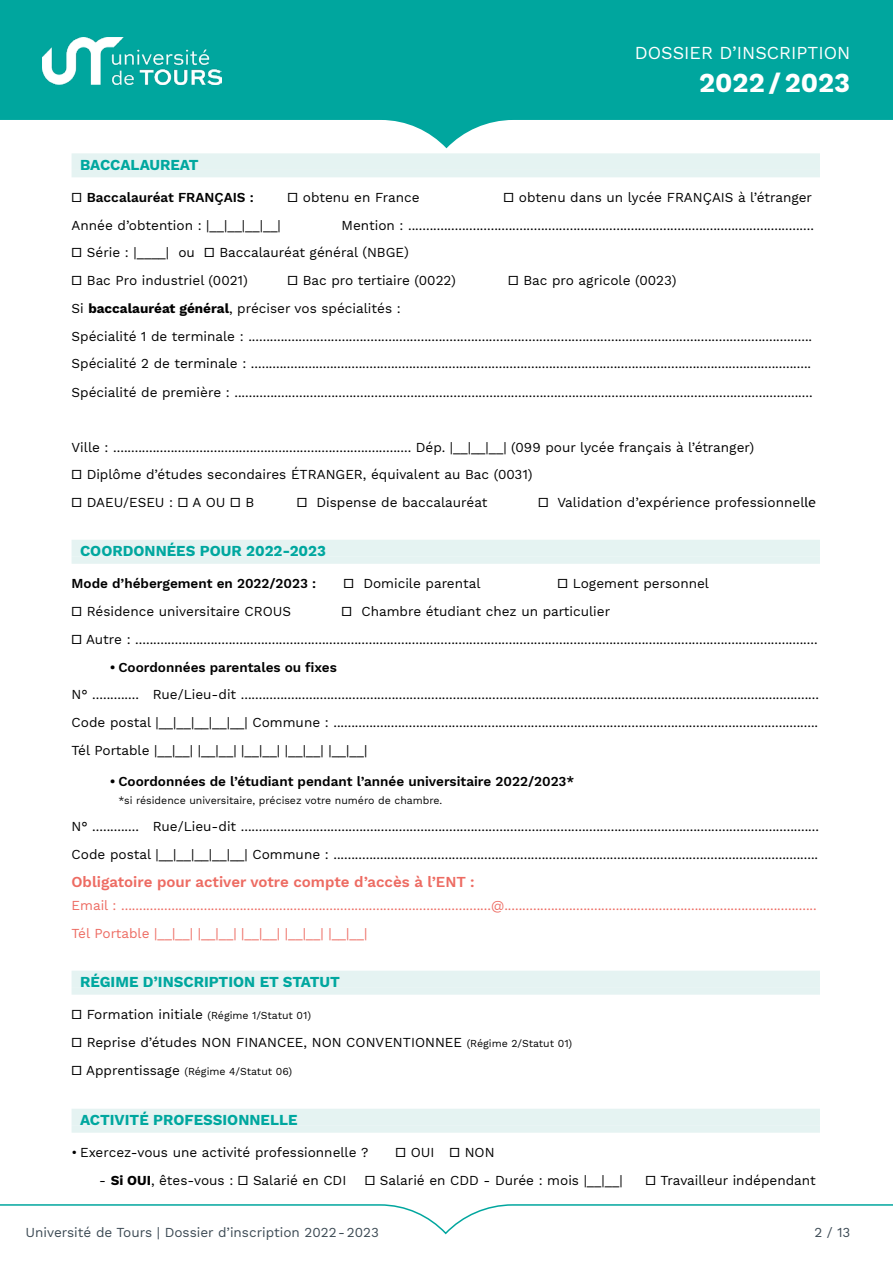
<style>
.page{position:relative;width:893px;height:1263px;background:#fff}
.page>*{position:absolute;margin:0;border:0;box-sizing:border-box;transform-origin:0 0}
.t1{font:700 27px "Work Sans";color:#fff}
.t2{font:18px "Work Sans";color:#fff}
.t3{font:700 15px "Work Sans";color:#00a79f}
.t4{font:600 15px "Work Sans";color:#ed6b62}
.t5{font:13.5px/27.8px "Work Sans";color:#000}
.t6{font:13.5px/27.8px "Work Sans";color:#ed6b62}
.t7{font:600 13.5px "Work Sans";color:#000}
.t8{font:13.5px "Work Sans";color:#3b4953}
.t9{font:10.5px "Work Sans";color:#000}
.s1{font-weight:400}
.s2{font-weight:700}
.s3{font-family:"Trebuchet MS"}
.s4{font-size:10.5px}
.s5{font-size:13.5px}
</style>
<div class="page">
<svg style="left:0;top:0;width:893px;height:148px;fill:#00a69e"></svg>
<svg style="left:0;top:1204px;width:893px;height:31px"></svg>
<img style="left:43px;top:38px;width:179px;height:46px">
<div style="left:72px;top:153px;width:748px;height:17px;background:#e5f3f2"></div>
<div style="left:72px;top:170px;width:748px;height:7px;background:#e5f3f2"></div>
<div style="left:72px;top:540px;width:748px;height:16px;background:#e5f3f2"></div>
<div style="left:72px;top:556px;width:748px;height:8px;background:#e5f3f2"></div>
<div style="left:72px;top:971px;width:748px;height:16px;background:#e5f3f2"></div>
<div style="left:72px;top:987px;width:748px;height:8px;background:#e5f3f2"></div>
<div style="left:72px;top:1109px;width:748px;height:16px;background:#e5f3f2"></div>
<div style="left:72px;top:1125px;width:748px;height:8px;background:#e5f3f2"></div>
<h2 class="t2" style="left:635px;top:43px;width:217px">DOSSIER D’INSCRIPTION</h2>
<h1 class="t1" style="left:699px;top:67px;width:153px">2022/2023</h1>
<p class="t3" style="left:80px;top:156px;width:120px">BACCALAUREAT</p>
<p class="t7" style="left:72px;top:189px;width:184px"><span class="s1">▫</span> Baccalauréat FRANÇAIS :</p>
<p class="t5" style="left:288px;top:184px;width:133px">▫ obtenu en France</p>
<p class="t5" style="left:504px;top:184px;width:310px">▫ obtenu dans un lycée FRANÇAIS à l’étranger</p>
<p class="t5" style="left:72px;top:212px;width:211px">Année d’obtention : |__|__|__|__|</p>
<p class="t5" style="left:72px;top:212px;width:744px;text-indent:270px">Mention : ................................................................................................................. ▫ Série : |____| ou ▫ Baccalauréat général (NBGE)<br>▫ Bac Pro industriel (0021)</p>
<p class="t5" style="left:288px;top:267px;width:170px">▫ Bac pro tertiaire (0022)</p>
<p class="t5" style="left:508px;top:267px;width:170px">▫ Bac pro agricole (0023)</p>
<p class="t5" style="left:72px;top:295px;width:742px">Si <span class="s2">baccalauréat général</span>, préciser vos spécialités :<br>Spécialité 1 de terminale : .............................................................................................................................................................<br>Spécialité 2 de terminale : ............................................................................................................................................................<br>Spécialité de première : .................................................................................................................................................................</p>
<p class="t5" style="left:72px;top:434px;width:684px">Ville : ................................................................................... Dép. |__|__|__| (099 pour lycée français à l’étranger) ▫ Diplôme d’études secondaires ÉTRANGER, équivalent au Bac (0031)<br>▫ DAEU/ESEU : ▫ A OU ▫ B</p>
<p class="t5" style="left:297px;top:489px;width:192px">▫ Dispense de baccalauréat</p>
<p class="t5" style="left:538px;top:489px;width:279px">▫ Validation d’expérience professionnel<span class="s3">le</span></p>
<p class="t3" style="left:80px;top:542px;width:248px">COORDONNÉES POUR 2022-2023</p>
<p class="t7" style="left:72px;top:576px;width:246px">Mode d’hébergement en 2022/2023 :</p>
<p class="t5" style="left:343px;top:570px;width:139px">▫ Domicile parental</p>
<p class="t5" style="left:558px;top:570px;width:153px">▫ Logement personnel</p>
<p class="t5" style="left:72px;top:598px;width:221px">▫ Résidence universitaire CROUS</p>
<p class="t5" style="left:72px;top:598px;width:748px;text-indent:270px">▫ Chambre étudiant chez un particulier<br>▫ Autre : ..............................................................................................................................................................................................</p>
<p class="t7" style="left:110px;top:659px;width:229px">• Coordonnées parentales ou fixes</p>
<p class="t5" style="left:72px;top:681px;width:749px;text-align:justify">N° ............. Rue/Lieu-dit .................................................................................................................................................................<br>Code postal |__|__|__|__|__| Commune : .......................................................................................................................................<br>Tél Portable |__|__| |__|__| |__|__| |__|__| |__|__|</p>
<p class="t7" style="left:110px;top:773px;width:466px">• Coordonnées de l’étudiant pendant l’année universitaire 2022/2023*</p>
<p class="t9" style="left:118px;top:794px;width:326px">*si résidence universitaire, précisez votre numéro de chambre.</p>
<p class="t5" style="left:72px;top:813px;width:749px">N° ............. Rue/Lieu-dit .................................................................................................................................................................<br>Code postal |__|__|__|__|__| Commune : .......................................................................................................................................</p>
<p class="t4" style="left:72px;top:873px;width:405px">Obligatoire pour activer votre compte d’accès à l’ENT :</p>
<p class="t6" style="left:72px;top:892px;width:747px">Email : .......................................................................................................@.......................................................................................<br>Tél Portable |__|__| |__|__| |__|__| |__|__| |__|__|</p>
<p class="t3" style="left:80px;top:973px;width:261px">RÉGIME D’INSCRIPTION ET STATUT</p>
<p class="t5" style="left:72px;top:1001px;width:502px">▫ Formation initiale <span class="s4">(Régime 1/Statut 01)<br></span>▫ Reprise d’études NON FINANCEE, NON CONVENTIONNEE <span class="s4">(Régime 2/Statut 01)</span></p>
<p class="t9" style="left:72px;top:1065px;width:222px"><span class="s5">▫ Apprentissage</span> (Régime 4/Statut 06)</p>
<p class="t3" style="left:80px;top:1111px;width:219px">ACTIVITÉ PROFESSIONNELLE</p>
<p class="t5" style="left:72px;top:1139px;width:298px">• Exercez-vous une activité professionnelle ?</p>
<p class="t5" style="left:396px;top:1139px;width:101px">▫ OUI ▫ NON</p>
<p class="t5" style="left:99px;top:1167px;width:249px">- <span class="s2">Si OUI</span>, êtes-vous : ▫ Salarié en CDI</p>
<p class="t5" style="left:365px;top:1167px;width:259px">▫ Salarié en CDD - Durée : mois |__|__|</p>
<p class="t5" style="left:646px;top:1167px;width:172px">▫ Travailleur indépendant</p>
<p class="t8" style="left:26px;top:1225px;width:355px">Université de Tours | Dossier d’inscription 2022-2023</p>
<p class="t8" style="left:814px;top:1225px;width:38px">2 / 13</p>
</div>
